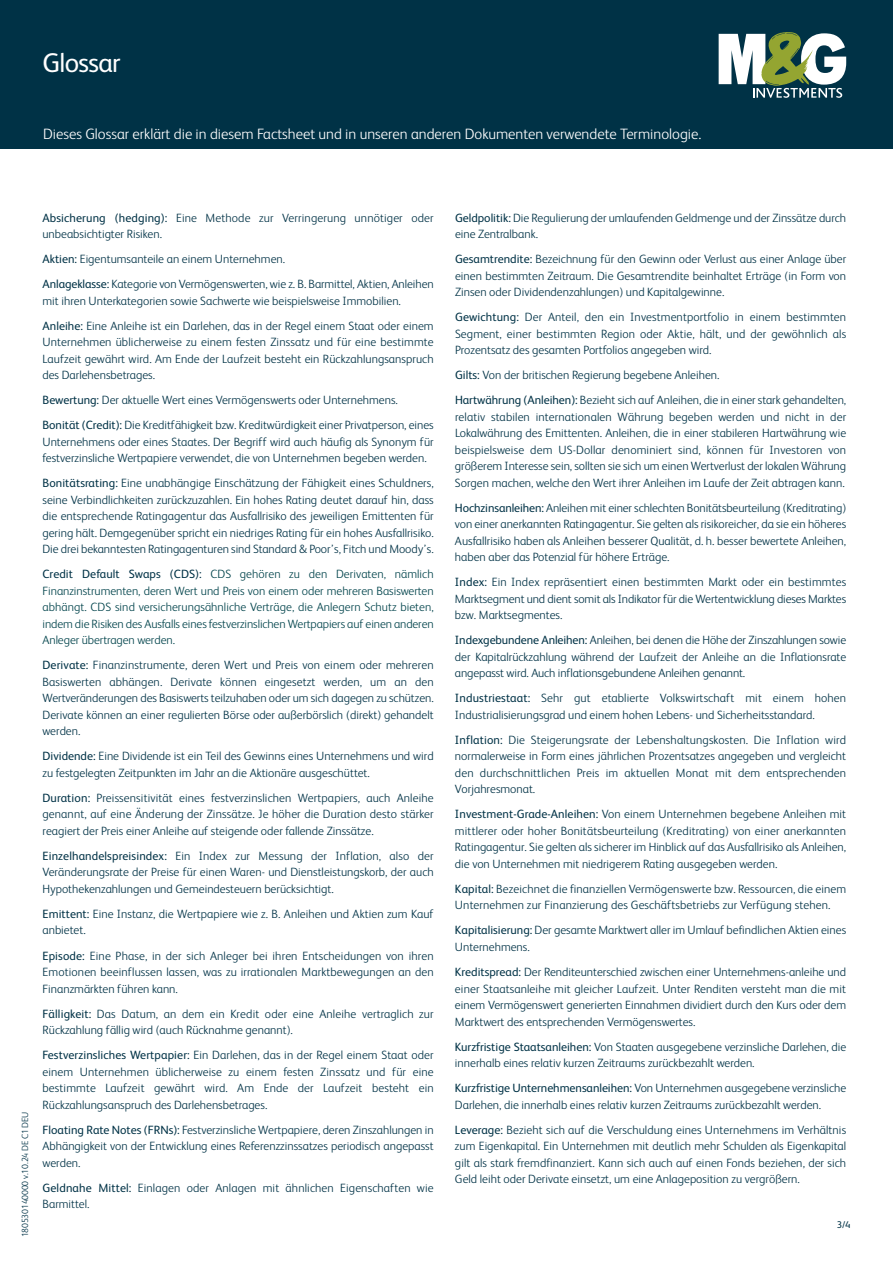
<style>
.page{position:relative;width:893px;height:1263px;background:#fff}
.page>*{position:absolute;margin:0;border:0;box-sizing:border-box;transform-origin:0 0}
.t1{font:27px "FS Albert";letter-spacing:-.025em;color:#fff}
.t2{font:300 15px "FS Albert";color:#fff}
.t3{font:300 12px/16.5px "FS Albert";color:#003246;text-align:justify}
.t4{font:300 12px/16.5px "FS Albert";letter-spacing:-.01em;color:#00434b;text-align:justify}
.t5{font:9.75px "FS Albert";color:#003246}
.t6{font:300 9px "FS Albert";letter-spacing:-.015em;color:#003246}
.s1{font-weight:400}
.s2{font-weight:400;color:#003246}
</style>
<div class="page">
<div style="left:0;top:0;width:893px;height:149px;background:#003246"></div>
<svg style="left:719px;top:32px;width:127px;height:66px"></svg>
<h1 class="t1" style="left:43px;top:53px;width:80px">Glossar</h1>
<p class="t2" style="left:43px;top:129px;width:660px">Dieses Glossar erklärt die in diesem Factsheet und in unseren anderen Dokumenten verwendete Terminologie.</p>
<p class="t6" style="left:22px;top:1237px;width:127px;rotate:-90deg">180530140000 v.10.24 DE C1 DEU</p>
<p class="t3" style="left:43px;top:211px;width:393px"><span class="s1">Absicherung (hedging):</span> Eine Methode zur Verringerung unnötiger oder unbeabsichtigter Risiken.</p>
<p class="t3" style="left:43px;top:248px;width:393px;line-height:25px"><span class="s1">Aktien:</span> Eigentumsanteile an einem Unternehmen.<br><span class="s1">Anlageklasse:</span> Kategorie von Vermögenswerten, wie z. B. Barmittel, Aktien, Anleihen</p>
<p class="t3" style="left:43px;top:289px;width:393px;line-height:25px">mit ihren Unterkategorien sowie Sachwerte wie beispielsweise Immobilien.<br><span class="s1">Anleihe:</span> Eine Anleihe ist ein Darlehen, das in der Regel einem Staat oder einem</p>
<p class="t3" style="left:43px;top:335px;width:393px">Unternehmen üblicherweise zu einem festen Zinssatz und für eine bestimmte Laufzeit gewährt wird. Am Ende der Laufzeit besteht ein Rückzahlungsanspruch des Darlehensbetrages.</p>
<p class="t3" style="left:43px;top:389px;width:393px;line-height:25px"><span class="s1">Bewertung:</span> Der aktuelle Wert eines Vermögenswerts oder Unternehmens.<br><span class="s1">Bonität (Credit):</span> Die Kreditfähigkeit bzw. Kreditwürdigkeit einer Privatperson, eines</p>
<p class="t3" style="left:43px;top:435px;width:393px">Unternehmens oder eines Staates. Der Begriff wird auch häufig als Synonym für festverzinsliche Wertpapiere verwendet, die von Unternehmen begeben werden.</p>
<p class="t3" style="left:43px;top:476px;width:393px"><span class="s1">Bonitätsrating:</span> Eine unabhängige Einschätzung der Fähigkeit eines Schuldners, seine Verbindlichkeiten zurückzuzahlen. Ein hohes Rating deutet darauf hin, dass die entsprechende Ratingagentur das Ausfallrisiko des jeweiligen Emittenten für gering hält. Demgegenüber spricht ein niedriges Rating für ein hohes Ausfallrisiko.<br>Die drei bekanntesten Ratingagenturen sind Standard &amp; Poor’s, Fitch und Moody’s.</p>
<p class="t4" style="left:43px;top:567px;width:393px"><span class="s2">Credit Default Swaps (CDS):</span> CDS gehören zu den Derivaten, nämlich Finanzinstrumenten, deren Wert und Preis von einem oder mehreren Basiswerten abhängt. CDS sind versicherungsähnliche Verträge, die Anlegern Schutz bieten, indem die Risiken des Ausfalls eines festverzinslichen Wertpapiers auf einen anderen Anleger übertragen werden.</p>
<p class="t3" style="left:42px;top:658px;width:393px"><span class="s1">Derivate:</span> Finanzinstrumente, deren Wert und Preis von einem oder mehreren Basiswerten abhängen. Derivate können eingesetzt werden, um an den Wertveränderungen des Basiswerts teilzuhaben oder um sich dagegen zu schützen.<br>Derivate können an einer regulierten Börse oder außerbörslich (direkt) gehandelt werden.</p>
<p class="t3" style="left:42px;top:749px;width:393px"><span class="s1">Dividende:</span> Eine Dividende ist ein Teil des Gewinns eines Unternehmens und wird zu festgelegten Zeitpunkten im Jahr an die Aktionäre ausgeschüttet.</p>
<p class="t3" style="left:42px;top:791px;width:393px"><span class="s1">Duration:</span> Preissensitivität eines festverzinslichen Wertpapiers, auch Anleihe genannt, auf eine Änderung der Zinssätze. Je höher die Duration desto stärker reagiert der Preis einer Anleihe auf steigende oder fallende Zinssätze.</p>
<p class="t3" style="left:42px;top:849px;width:393px"><span class="s1">Einzelhandelspreisindex:</span> Ein Index zur Messung der Inflation, also der Veränderungsrate der Preise für einen Waren- und Dienstleistungskorb, der auch Hypothekenzahlungen und Gemeindesteuern berücksichtigt.</p>
<p class="t3" style="left:42px;top:907px;width:393px"><span class="s1">Emittent:</span> Eine Instanz, die Wertpapiere wie z. B. Anleihen und Aktien zum Kauf anbietet.</p>
<p class="t3" style="left:42px;top:948px;width:393px"><span class="s1">Episode:</span> Eine Phase, in der sich Anleger bei ihren Entscheidungen von ihren Emotionen beeinflussen lassen, was zu irrationalen Marktbewegungen an den Finanzmärkten führen kann.</p>
<p class="t3" style="left:43px;top:1006px;width:393px"><span class="s1">Fälligkeit:</span> Das Datum, an dem ein Kredit oder eine Anleihe vertraglich zur<br>Rückzahlung fällig wird (auch Rücknahme genannt).</p>
<p class="t3" style="left:43px;top:1048px;width:393px"><span class="s1">Festverzinsliches Wertpapier:</span> Ein Darlehen, das in der Regel einem Staat oder einem Unternehmen üblicherweise zu einem festen Zinssatz und für eine bestimmte Laufzeit gewährt wird. Am Ende der Laufzeit besteht ein Rückzahlungsanspruch des Darlehensbetrages.</p>
<p class="t3" style="left:43px;top:1122px;width:393px"><span class="s1">Floating Rate Notes (FRNs):</span> Festverzinsliche Wertpapiere, deren Zinszahlungen in Abhängigkeit von der Entwicklung eines Referenzzinssatzes periodisch angepasst werden.</p>
<p class="t3" style="left:43px;top:1180px;width:393px"><span class="s1">Geldnahe Mittel:</span> Einlagen oder Anlagen mit ähnlichen Eigenschaften wie<br>Barmittel.</p>
<p class="t3" style="left:455px;top:211px;width:393px"><span class="s1">Geldpolitik:</span> Die Regulierung der umlaufenden Geldmenge und der Zinssätze durch eine Zentralbank.</p>
<p class="t3" style="left:455px;top:252px;width:393px"><span class="s1">Gesamtrendite:</span> Bezeichnung für den Gewinn oder Verlust aus einer Anlage über einen bestimmten Zeitraum. Die Gesamtrendite beinhaltet Erträge (in Form von Zinsen oder Dividendenzahlungen) und Kapitalgewinne.</p>
<p class="t3" style="left:455px;top:310px;width:393px"><span class="s1">Gewichtung:</span> Der Anteil, den ein Investmentportfolio in einem bestimmten Segment, einer bestimmten Region oder Aktie, hält, und der gewöhnlich als Prozentsatz des gesamten Portfolios angegeben wird.</p>
<p class="t3" style="left:455px;top:364px;width:393px;line-height:25px"><span class="s1">Gilts:</span> Von der britischen Regierung begebene Anleihen.<br><span class="s1">Hartwährung (Anleihen):</span> Bezieht sich auf Anleihen, die in einer stark gehandelten,</p>
<p class="t3" style="left:455px;top:410px;width:393px">relativ stabilen internationalen Währung begeben werden und nicht in der Lokalwährung des Emittenten. Anleihen, die in einer stabileren Hartwährung wie beispielsweise dem US-Dollar denominiert sind, können für Investoren von größerem Interesse sein, sollten sie sich um einen Wertverlust der lokalen Währung Sorgen machen, welche den Wert ihrer Anleihen im Laufe der Zeit abtragen kann.</p>
<p class="t3" style="left:455px;top:501px;width:393px"><span class="s1">Hochzinsanleihen:</span> Anleihen mit einer schlechten Bonitätsbeurteilung (Kreditrating) von einer anerkannten Ratingagentur. Sie gelten als risikoreicher, da sie ein höheres Ausfallrisiko haben als Anleihen besserer Qualität, d. h. besser bewertete Anleihen, haben aber das Potenzial für höhere Erträge.</p>
<p class="t3" style="left:455px;top:575px;width:393px"><span class="s1">Index:</span> Ein Index repräsentiert einen bestimmten Markt oder ein bestimmtes Marktsegment und dient somit als Indikator für die Wertentwicklung dieses Marktes bzw. Marktsegmentes.</p>
<p class="t3" style="left:455px;top:633px;width:393px"><span class="s1">Indexgebundene Anleihen:</span> Anleihen, bei denen die Höhe der Zinszahlungen sowie der Kapitalrückzahlung während der Laufzeit der Anleihe an die Inflationsrate angepasst wird. Auch inflationsgebundene Anleihen genannt.</p>
<p class="t3" style="left:455px;top:691px;width:393px"><span class="s1">Industriestaat:</span> Sehr gut etablierte Volkswirtschaft mit einem hohen<br>Industrialisierungsgrad und einem hohen Lebens- und Sicherheitsstandard.</p>
<p class="t3" style="left:455px;top:733px;width:393px"><span class="s1">Inflation:</span> Die Steigerungsrate der Lebenshaltungskosten. Die Inflation wird normalerweise in Form eines jährlichen Prozentsatzes angegeben und vergleicht den durchschnittlichen Preis im aktuellen Monat mit dem entsprechenden Vorjahresmonat.</p>
<p class="t3" style="left:455px;top:807px;width:393px"><span class="s1">Investment-Grade-Anleihen:</span> Von einem Unternehmen begebene Anleihen mit mittlerer oder hoher Bonitätsbeurteilung (Kreditrating) von einer anerkannten Ratingagentur. Sie gelten als sicherer im Hinblick auf das Ausfallrisiko als Anleihen, die von Unternehmen mit niedrigerem Rating ausgegeben werden.</p>
<p class="t3" style="left:455px;top:882px;width:393px"><span class="s1">Kapital:</span> Bezeichnet die finanziellen Vermögenswerte bzw. Ressourcen, die einem<br>Unternehmen zur Finanzierung des Geschäftsbetriebs zur Verfügung stehen.</p>
<p class="t3" style="left:455px;top:923px;width:393px"><span class="s1">Kapitalisierung:</span> Der gesamte Marktwert aller im Umlauf befindlichen Aktien eines<br>Unternehmens.</p>
<p class="t3" style="left:455px;top:965px;width:393px"><span class="s1">Kreditspread:</span> Der Renditeunterschied zwischen einer Unternehmens-anleihe und einer Staatsanleihe mit gleicher Laufzeit. Unter Renditen versteht man die mit einem Vermögenswert generierten Einnahmen dividiert durch den Kurs oder dem Marktwert des entsprechenden Vermögenswertes.</p>
<p class="t3" style="left:455px;top:1039px;width:393px"><span class="s1">Kurzfristige Staatsanleihen:</span> Von Staaten ausgegebene verzinsliche Darlehen, die innerhalb eines relativ kurzen Zeitraums zurückbezahlt werden.</p>
<p class="t3" style="left:455px;top:1081px;width:393px"><span class="s1">Kurzfristige Unternehmensanleihen:</span> Von Unternehmen ausgegebene verzinsliche<br>Darlehen, die innerhalb eines relativ kurzen Zeitraums zurückbezahlt werden.</p>
<p class="t3" style="left:455px;top:1122px;width:393px"><span class="s1">Leverage:</span> Bezieht sich auf die Verschuldung eines Unternehmens im Verhältnis zum Eigenkapital. Ein Unternehmen mit deutlich mehr Schulden als Eigenkapital gilt als stark fremdfinanziert. Kann sich auch auf einen Fonds beziehen, der sich Geld leiht oder Derivate einsetzt, um eine Anlageposition zu vergrößern.</p>
<p class="t5" style="left:837px;top:1221px;width:15px">3/4</p>
</div>
